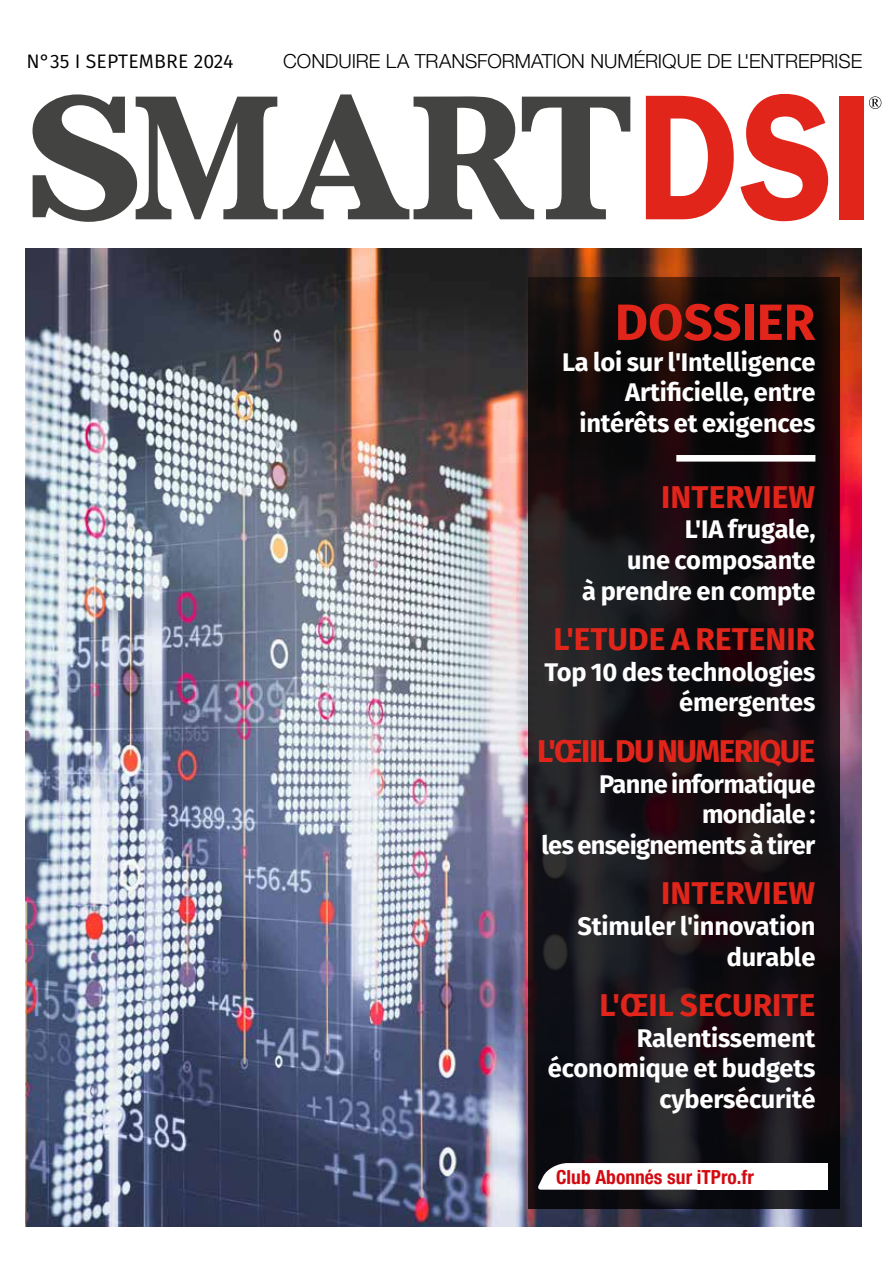
<style>
.page{position:relative;width:893px;height:1263px;background:#fff}
.page>*{position:absolute;margin:0;border:0;box-sizing:border-box;transform-origin:0 0}
.t1{font:700 51px "Fira Sans";letter-spacing:.005em;color:#e1251b}
.t2{font:700 31.5px "Fira Sans";letter-spacing:.005em;color:#e1251b}
.t3{font:700 31.5px "Fira Sans";letter-spacing:-.045em;color:#e1251b}
.t4{font:700 25.5px/30.6px "Fira Sans";letter-spacing:-.005em;color:#fff;text-align:right}
.t5{font:700 25.5px/30.6px "Fira Sans";letter-spacing:-.025em;color:#fff;text-align:right}
.t6{font:300 19.5px "Helvetica Neue LT Std";color:#000}
.t7{font:700 condensed 19.5px "Helvetica Neue LT Std";color:#d20a11}
.t8{font:19.5px "Fira Sans";letter-spacing:.01em;color:#000}
.s1{color:#000}
</style>
<div class="page">
<img style="left:26px;top:249px;width:835px;height:978px">
<svg style="left:869px;top:96px;width:12px;height:13px"></svg>
<svg style="left:529px;top:278px;width:311px;height:931px;background:#171014"></svg>
<div style="left:676px;top:455px;width:139px;height:7px;background:#fff"></div>
<svg style="left:33px;top:94px;width:597px;height:128px"></svg>
<svg style="left:646px;top:96px;width:88px;height:123px"></svg>
<svg style="left:740px;top:94px;width:88px;height:127px"></svg>
<div style="left:839px;top:96px;width:24px;height:123px;background:#e1251b"></div>
<svg style="left:537px;top:1163px;width:160px;height:27px"></svg>
<div style="left:697px;top:1163px;width:131px;height:27px;background:#fff"></div>
<p class="t8" style="left:26px;top:46px;width:208px">N°35 I SEPTEMBRE 2024</p>
<p class="t6" style="left:283px;top:49px;width:580px">CONDUIRE LA TRANSFORMATION NUMÉRIQUE DE L'ENTREPRISE</p>
<h1 class="t1" style="left:615px;top:279px;width:202px">DOSSIER</h1>
<p class="t4" style="left:562px;top:345px;width:255px">La loi sur l'Intelligence<br>Artificielle, entre intérêts et exigences</p>
<p class="t2" style="left:661px;top:470px;width:156px">INTERVIEW</p>
<p class="t4" style="left:582px;top:512px;width:235px">L'IA frugale,<br>une composante<br>à prendre en compte</p>
<p class="t2" style="left:553px;top:613px;width:263px">L'ETUDE A RETENIR</p>
<p class="t4" style="left:544px;top:655px;width:272px">Top 10 des technologies émergentes</p>
<p class="t3" style="left:537px;top:724px;width:280px">L'ŒIIL DU NUMERIQUE</p>
<p class="t5" style="left:541px;top:767px;width:276px">Panne informatique mondiale :<br>les enseignements à tirer</p>
<p class="t2" style="left:661px;top:867px;width:156px">INTERVIEW</p>
<p class="t4" style="left:577px;top:909px;width:240px">Stimuler l'innovation durable</p>
<p class="t2" style="left:600px;top:979px;width:217px">L'ŒIL SECURITE</p>
<p class="t4" style="left:548px;top:1021px;width:269px">Ralentissement économique et budgets cybersécurité</p>
<p class="t7" style="left:556px;top:1165px;width:265px">Club Abonnés sur iTPro.fr <span class="s1">873501</span></p>
</div>
